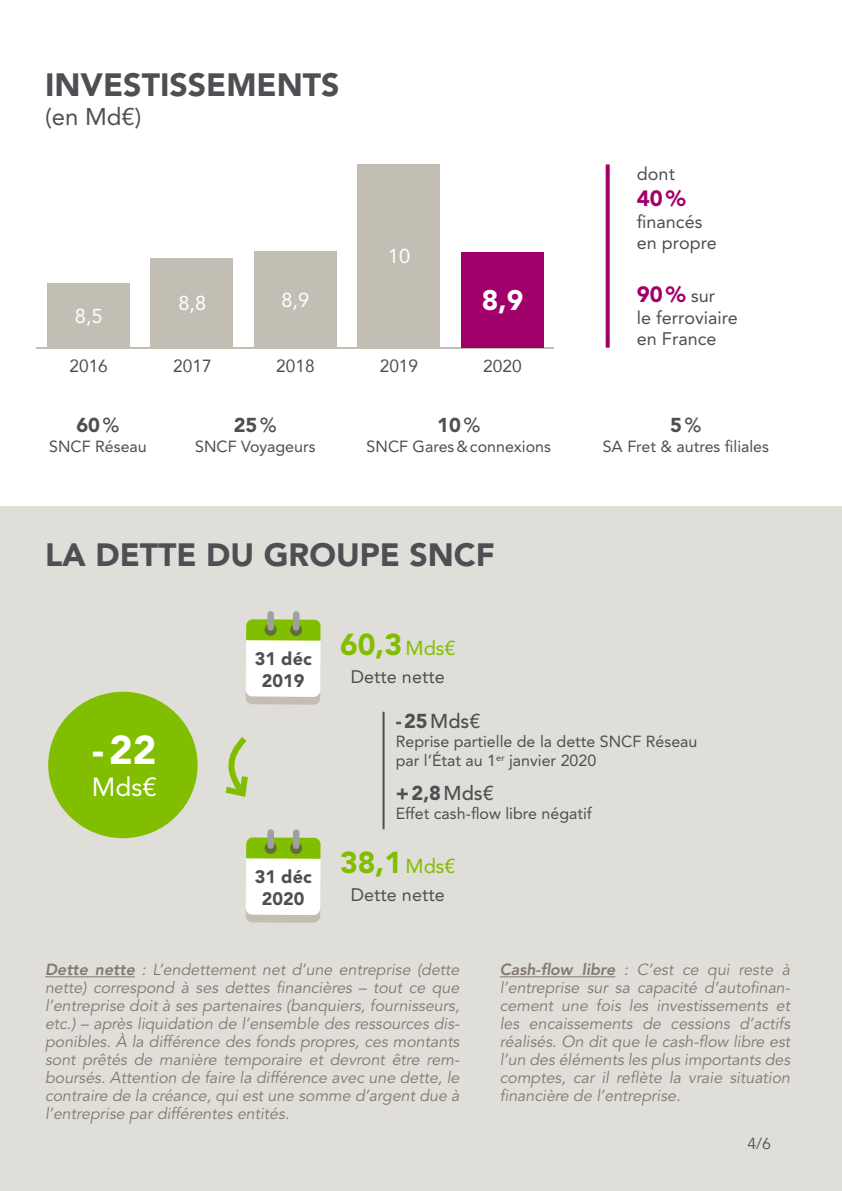
<style>
.page{position:relative;width:842px;height:1191px;background:#fff}
.page>*{position:absolute;margin:0;border:0;box-sizing:border-box;transform-origin:0 0}
.t1{font:900 40px "Avenir LT Std";color:#fff}
.t2{font:900 32px "Avenir LT Std";color:#4d4f53}
.t3{font:900 30px "Avenir LT Std";color:#82be00}
.t4{font:900 28px "Avenir LT Std";color:#fff}
.t5{font:26px "Avenir LT Std";color:#fff}
.t6{font:24px "Avenir LT Std";color:#4d4f53}
.t7{font:900 22px "Avenir LT Std";color:#a1006b}
.t8{font:900 20px "Avenir LT Std";color:#4d4f53}
.t9{font:20px "Avenir LT Std";color:#fff}
.t10{font:500 20px "Avenir LT Std";color:#4d4f53}
.t11{font:18px/21.6px "Avenir LT Std";color:#4d4f53}
.t12{font:900 18px/21.6px "Avenir LT Std";color:#4d4f53;text-align:center}
.t13{font:17.6px "Avenir";color:#4d4f53}
.t14{font:17.2px "Avenir";color:#4d4f53}
.t15{font:italic 16px/18px "Avenir LT Std";color:#82786f;text-align:justify}
.t16{font:16px/19.2px "Avenir LT Std";color:#4d4f53}
.t17{font:16px "Avenir";color:#4d4f53}
.s1{font-weight:500}
.s2{font-weight:400;font-size:20px}
.s3{font-weight:400;font-size:18px;color:#4d4f53}
.s4{font-weight:900}
.s5{font-weight:800}
</style>
<div class="page">
<div style="left:0;top:506px;width:842px;height:685px;background:#e0ded8"></div>
<div style="left:246px;top:619px;width:75px;height:78px;background:#fff;border-radius:7px"></div>
<svg style="left:246px;top:619px;width:75px;height:21px"></svg>
<svg style="left:265px;top:624px;width:12px;height:12px"></svg>
<div style="left:290px;top:624px;width:12px;height:12px;background:#5e7038;border-radius:50%"></div>
<svg style="left:246px;top:692px;width:74px;height:12px"></svg>
<div style="left:267px;top:611px;width:7px;height:19px;background:#a0a0a0;border-radius:3px"></div>
<div style="left:293px;top:611px;width:6px;height:20px;background:#a0a0a0;border-radius:3px"></div>
<div style="left:246px;top:837px;width:75px;height:78px;background:#fff;border-radius:7px"></div>
<svg style="left:246px;top:837px;width:75px;height:21px"></svg>
<svg style="left:265px;top:842px;width:12px;height:12px"></svg>
<svg style="left:290px;top:842px;width:12px;height:12px"></svg>
<svg style="left:246px;top:910px;width:74px;height:12px"></svg>
<div style="left:267px;top:829px;width:7px;height:19px;background:#a0a0a0;border-radius:3px"></div>
<div style="left:293px;top:829px;width:6px;height:20px;background:#a0a0a0;border-radius:3px"></div>
<hr style="left:37px;top:347px;width:517px;height:1px;background:#c3beb4">
<div style="left:47px;top:283px;width:83px;height:64px;background:#c3beb4"></div>
<div style="left:150px;top:259px;width:83px;height:88px;background:#c3beb4"></div>
<div style="left:254px;top:252px;width:83px;height:95px;background:#c3beb4"></div>
<div style="left:357px;top:164px;width:83px;height:183px;background:#c3beb4"></div>
<div style="left:461px;top:252px;width:83px;height:95px;background:#a1006b"></div>
<svg style="left:606px;top:164px;width:4px;height:184px"></svg>
<hr style="left:383px;top:711px;width:2px;height:118px;background:#4d4f53">
<hr style="left:45px;top:976px;width:90px;height:1px;background:#82786f">
<hr style="left:500px;top:976px;width:115px;height:1px;background:#82786f">
<svg style="left:225px;top:737px;width:23px;height:60px"></svg>
<div style="left:48px;top:692px;width:150px;height:146px;background:#82be00;border-radius:50%"></div>
<p class="t2" style="left:45px;top:66px;width:296px">INVESTISSEMENTS</p>
<p class="t6" style="left:45px;top:103px;width:98px">(en Md€)</p>
<p class="t9" style="left:388px;top:245px;width:24px">10</p>
<p class="t9" style="left:75px;top:304px;width:29px">8,5</p>
<p class="t9" style="left:178px;top:292px;width:29px">8,8</p>
<p class="t9" style="left:281px;top:288px;width:29px">8,9</p>
<p class="t4" style="left:482px;top:283px;width:43px">8,9</p>
<p class="t13" style="left:70px;top:351px;width:40px">2016</p>
<p class="t13" style="left:173px;top:351px;width:40px">2017</p>
<p class="t13" style="left:276px;top:351px;width:40px">2018</p>
<p class="t13" style="left:380px;top:351px;width:40px">2019</p>
<p class="t14" style="left:483px;top:352px;width:40px">2020</p>
<p class="t8" style="left:76px;top:413px;width:45px">60<span class="s1">%</span></p>
<p class="t16" style="left:49px;top:436px;width:99px">SNCF Réseau</p>
<p class="t8" style="left:234px;top:413px;width:45px">25<span class="s1">%</span></p>
<p class="t16" style="left:195px;top:436px;width:122px">SNCF Voyageurs</p>
<p class="t8" style="left:437px;top:413px;width:45px">10<span class="s1">%</span></p>
<p class="t16" style="left:367px;top:436px;width:186px">SNCF Gares&amp;connexions</p>
<p class="t2" style="left:45px;top:536px;width:451px">LA DETTE DU GROUPE SNCF</p>
<p class="t12" style="left:255px;top:648px;width:58px">31 déc<br>2019</p>
<p class="t3" style="left:340px;top:626px;width:117px">60,3 <span class="s2">Mds€</span></p>
<p class="t11" style="left:351px;top:666px;width:95px">Dette nette</p>
<p class="t11" style="left:637px;top:163px;width:40px">dont</p>
<p class="t7" style="left:637px;top:185px;width:50px">40%</p>
<p class="t11" style="left:637px;top:211px;width:81px">financés en propre</p>
<p class="t7" style="left:637px;top:281px;width:80px">90% <span class="s3">sur</span></p>
<p class="t11" style="left:637px;top:307px;width:102px">le ferroviaire en France</p>
<p class="t8" style="left:670px;top:413px;width:33px">5<span class="s1">%</span></p>
<p class="t16" style="left:603px;top:436px;width:168px">SA Fret &amp; autres filiales</p>
<p class="t1" style="left:92px;top:726px;width:66px">-22</p>
<p class="t5" style="left:92px;top:771px;width:66px">Mds€</p>
<p class="t12" style="left:255px;top:866px;width:58px">31 déc<br>2020</p>
<p class="t10" style="left:396px;top:709px;width:86px"><span class="s4">-25</span>Mds€</p>
<p class="t16" style="left:396px;top:732px;width:303px">Reprise partielle de la dette SNCF Réseau par l’État au 1<sup>er</sup> janvier 2020</p>
<p class="t8" style="left:396px;top:781px;width:100px">+2,8<span class="s1">Mds€</span></p>
<p class="t16" style="left:396px;top:804px;width:198px">Effet cash-flow libre négatif</p>
<p class="t3" style="left:340px;top:844px;width:117px">38,1 <span class="s2">Mds€</span></p>
<p class="t11" style="left:351px;top:884px;width:95px">Dette nette</p>
<p class="t15" style="left:45px;top:961px;width:416px"><span class="s5">Dette nette</span> : L’endettement net d’une entreprise (dette nette) correspond à ses dettes financières – tout ce que l’entreprise doit à ses partenaires (banquiers, fournisseurs, etc.) – après liquidation de l’ensemble des ressources dis&shy;ponibles. À la différence des fonds propres, ces montants sont prêtés de manière temporaire et devront être rem&shy;boursés. Attention de faire la différence avec une dette, le contraire de la créance, qui est une somme d’argent due à l’entreprise par différentes entités.</p>
<p class="t15" style="left:500px;top:961px;width:292px"><span class="s5">Cash-flow libre</span> : C’est ce qui reste à l’entreprise sur sa capacité d’autofinan&shy;cement une fois les investissements et les encaissements de cessions d’actifs réalisés. On dit que le cash-flow libre est l’un des éléments les plus importants des comptes, car il reflète la vraie situation financière de l’entreprise.</p>
<p class="t17" style="left:747px;top:1134px;width:25px">4/6</p>
</div>
